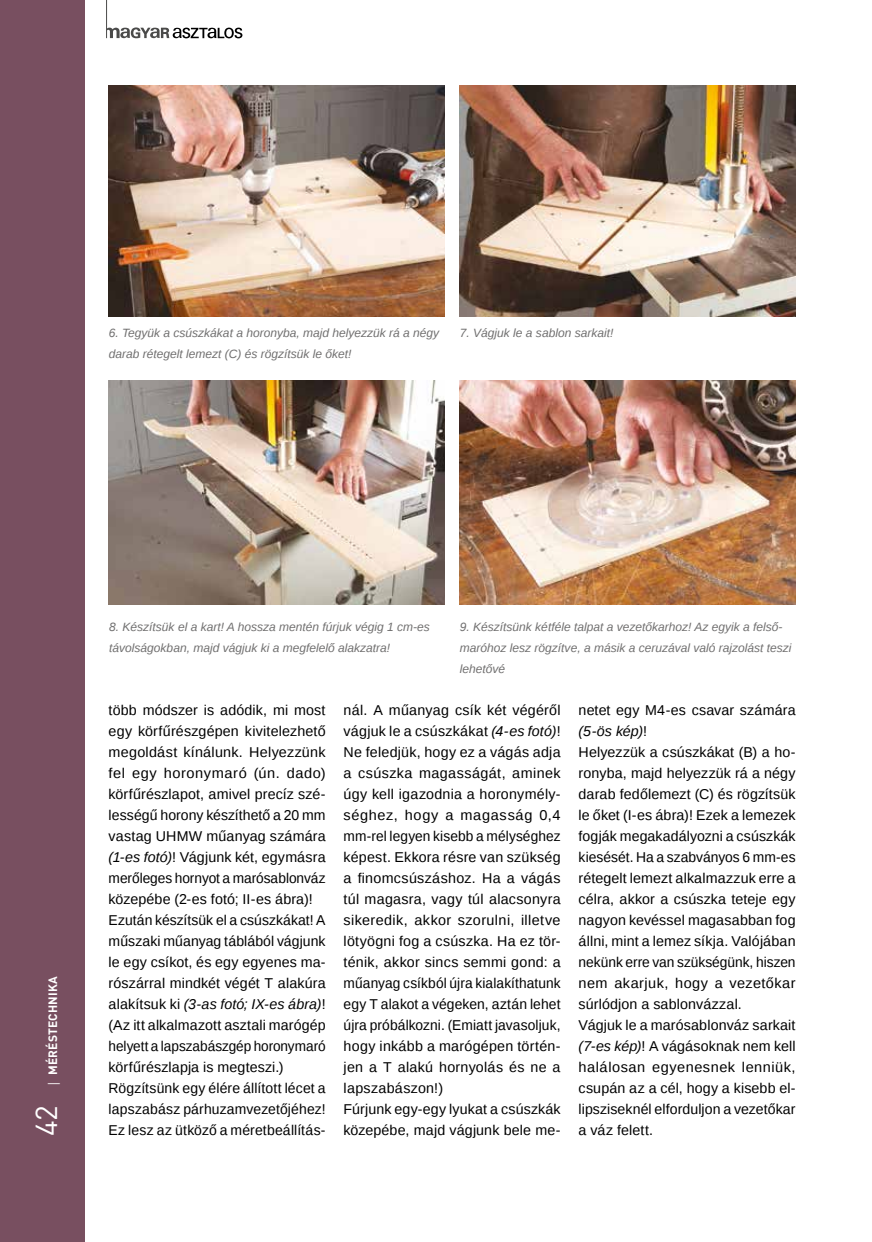
<style>
.page{position:relative;width:872px;height:1242px;background:#fff}
.page>*{position:absolute;margin:0;border:0;box-sizing:border-box;transform-origin:0 0}
.t1{font:30px "DIN Pro";color:#fff}
.t2{font:14.25px/21px "Liberation Sans";letter-spacing:.01em;color:#000}
.t3{font:italic 12px/21px "Liberation Sans";color:#706f6f}
.t4{font:700 12px "DIN Pro";letter-spacing:.01em;color:#fff}
.s1{font-family:"Open Sans";font-weight:400}
.s2{font-style:italic}
</style>
<div class="page">
<div style="left:0;top:0;width:85px;height:1242px;background:#784f60"></div>
<svg style="left:107px;top:27px;width:135px;height:11px"></svg>
<hr style="left:106px;top:0;width:1px;height:38px;background:#4a4a49">
<img style="left:109px;top:85px;width:335px;height:231px">
<img style="left:460px;top:85px;width:335px;height:231px">
<img style="left:109px;top:381px;width:335px;height:223px">
<img style="left:460px;top:381px;width:335px;height:223px">
<p class="t3" style="left:109px;top:322px;width:332px">6. Tegyük a csúszkákat a horonyba, majd helyezzük rá a négy darab rétegelt lemezt (C) és rögzítsük le őket!</p>
<p class="t3" style="left:460px;top:322px;width:155px">7. Vágjuk le a sablon sarkait!</p>
<p class="t4" style="left:45px;top:1087px;width:112px;rotate:-90deg"><span class="s1">|</span> MÉRÉSTECHNIKA</p>
<h1 class="t1" style="left:26px;top:1136px;width:33px;rotate:-90deg">42</h1>
<p class="t3" style="left:109px;top:616px;width:322px">8. Készítsük el a kart! A hossza mentén fúrjuk végig 1 cm-es távolságokban, majd vágjuk ki a megfelelő alakzatra!</p>
<p class="t3" style="left:460px;top:616px;width:333px">9. Készítsünk kétféle talpat a vezetőkarhoz! Az egyik a felső&shy;maróhoz lesz rögzítve, a másik a ceruzával való rajzolást teszi lehetővé</p>
<p class="t2" style="left:109px;top:700px;width:218px">több módszer is adódik, mi most egy körfűrészgépen kivitelezhető megoldást kínálunk. Helyezzünk fel egy horonymaró (ún. dado) körfűrészlapot, amivel precíz szé&shy;lességű horony készíthető a 20 mm vastag UHMW műanyag számára <span class="s2">(1-es fotó)</span>! Vágjunk két, egymásra merőleges hornyot a marósablonváz közepébe (2-es fotó; II-es ábra)!<br>Ezután készítsük el a csúszkákat! A műszaki műanyag táblából vágjunk le egy csíkot, és egy egyenes ma&shy;rószárral mindkét végét T alakúra alakítsuk ki <span class="s2">(3-as fotó; IX-es ábra)</span>! (Az itt alkalmazott asztali marógép helyett a lapszabászgép horonymaró körfűrészlapja is megteszi.)<br>Rögzítsünk egy élére állított lécet a lapszabász párhuzamvezetőjéhez!<br>Ez lesz az ütköző a méretbeállítás-</p>
<p class="t2" style="left:343px;top:700px;width:218px">nál. A műanyag csík két végéről vágjuk le a csúszkákat <span class="s2">(4-es fotó)</span>!<br>Ne feledjük, hogy ez a vágás adja a csúszka magasságát, aminek úgy kell igazodnia a horonymély&shy;séghez, hogy a magasság 0,4 mm-rel legyen kisebb a mélységhez képest. Ekkora résre van szükség a finomcsúszáshoz. Ha a vágás túl magasra, vagy túl alacsonyra sikeredik, akkor szorulni, illetve lötyögni fog a csúszka. Ha ez tör&shy;ténik, akkor sincs semmi gond: a műanyag csíkból újra kialakíthatunk egy T alakot a végeken, aztán lehet újra próbálkozni. (Emiatt javasoljuk, hogy inkább a marógépen történ&shy;jen a T alakú hornyolás és ne a lapszabászon!)<br>Fúrjunk egy-egy lyukat a csúszkák közepébe, majd vágjunk bele me-</p>
<p class="t2" style="left:578px;top:700px;width:218px">netet egy M4-es csavar számára <span class="s2">(5-ös kép)</span>!<br>Helyezzük a csúszkákat (B) a ho&shy;ronyba, majd helyezzük rá a négy darab fedőlemezt (C) és rögzítsük le őket (I-es ábra)! Ezek a lemezek fogják megakadályozni a csúszkák kiesését. Ha a szabványos 6 mm-es rétegelt lemezt alkalmazzuk erre a célra, akkor a csúszka teteje egy nagyon kevéssel magasabban fog állni, mint a lemez síkja. Valójában nekünk erre van szükségünk, hiszen nem akarjuk, hogy a vezetőkar súrlódjon a sablonvázzal.<br>Vágjuk le a marósablonváz sarkait <span class="s2">(7-es kép)</span>! A vágásoknak nem kell halálosan egyenesnek lenniük, csupán az a cél, hogy a kisebb el&shy;lipsziseknél elforduljon a vezetőkar a váz felett.</p>
</div>
